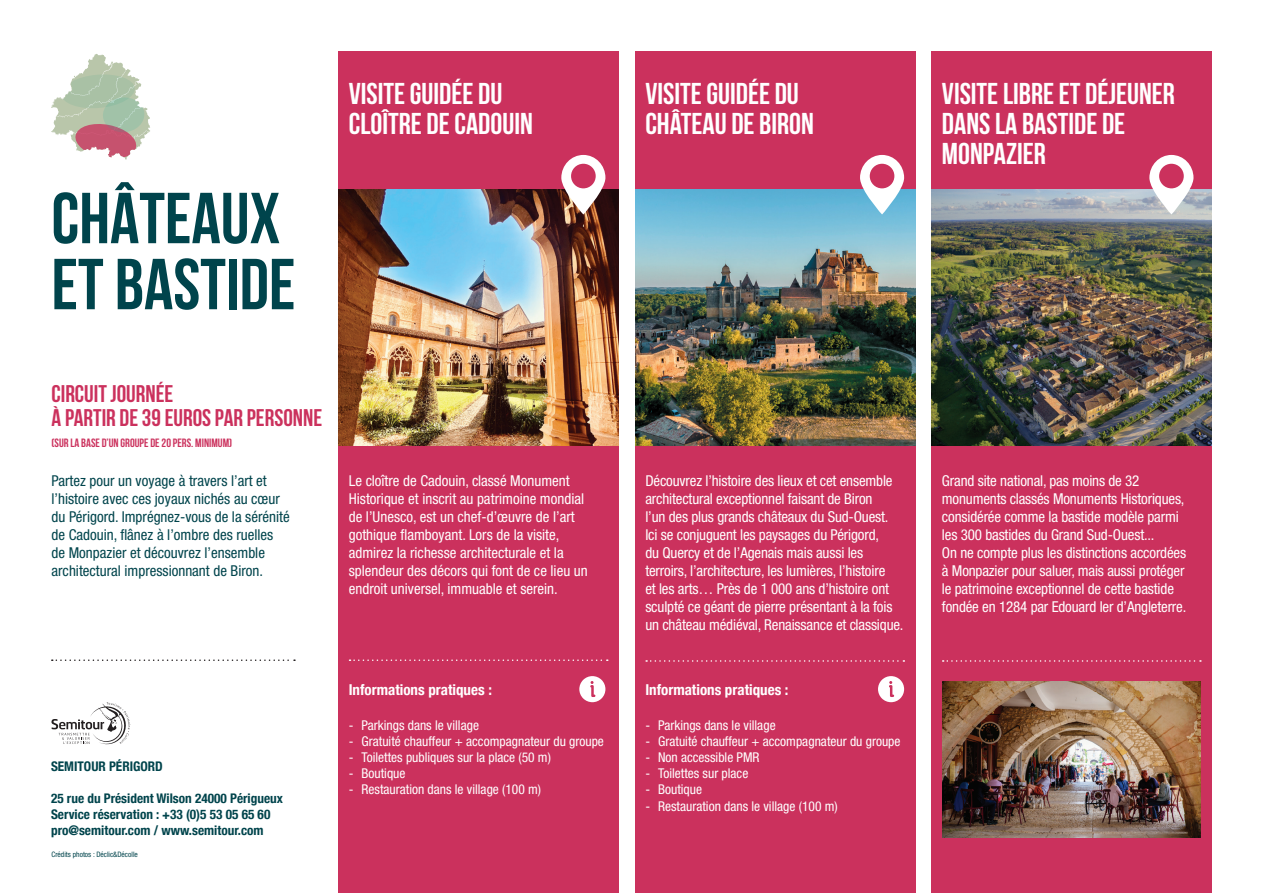
<style>
.page{position:relative;width:1263px;height:893px;background:#fff}
.page>*{position:absolute;margin:0;border:0;box-sizing:border-box;transform-origin:0 0}
.t1{font:700 72px/66px "Bebas Neue";color:#00444c}
.t2{font:700 30px/30px "Bebas Neue";color:#fff}
.t3{font:700 24px/24px "Bebas Neue";color:#cb315d}
.t4{font:condensed 15px/18px "Helvetica Neue LT Std";letter-spacing:-.01em;color:#fff}
.t5{font:condensed 15px/18px "Helvetica Neue LT Std";color:#00444c}
.t6{font:700 condensed 15px "Helvetica Neue";color:#fff}
.t7{font:condensed 13.5px "Helvetica Neue LT Std";color:#fff}
.t8{font:700 condensed 13.35px/15.9px "Helvetica Neue";color:#00444c}
.t9{font:700 12px "Bebas Neue";color:#cb315d}
.t10{font:condensed 7.5px "Helvetica Neue LT Std";color:#00444c}
</style>
<div class="page">
<div style="left:932px;top:51px;width:280px;height:842px;background:#cb315d"></div>
<img style="left:932px;top:189px;width:280px;height:257px">
<div style="left:338px;top:51px;width:281px;height:842px;background:#cb315d"></div>
<svg style="left:52px;top:659px;width:243px;height:2px"></svg>
<svg style="left:349px;top:659px;width:259px;height:2px"></svg>
<svg style="left:943px;top:660px;width:258px;height:2px"></svg>
<img style="left:338px;top:189px;width:281px;height:257px">
<div style="left:635px;top:51px;width:280px;height:842px;background:#cb315d"></div>
<img style="left:635px;top:189px;width:280px;height:257px">
<svg style="left:646px;top:660px;width:258px;height:2px"></svg>
<svg style="left:1149px;top:155px;width:44px;height:59px"></svg>
<svg style="left:561px;top:155px;width:44px;height:59px"></svg>
<svg style="left:579px;top:676px;width:26px;height:26px"></svg>
<svg style="left:860px;top:155px;width:44px;height:59px"></svg>
<svg style="left:878px;top:676px;width:26px;height:26px"></svg>
<svg style="left:52px;top:702px;width:78px;height:43px"></svg>
<svg style="left:51px;top:54px;width:99px;height:105px"></svg>
<img style="left:943px;top:681px;width:258px;height:157px">
<h1 class="t1" style="left:52px;top:184px;width:245px">CHÂTEAUX<br>ET BASTIDE</h1>
<h2 class="t2" style="left:349px;top:78px;width:186px">VISITE GUIDÉE DU<br>CLOÎTRE DE CADOUIN</h2>
<h2 class="t2" style="left:942px;top:78px;width:235px">VISITE LIBRE ET DÉJEUNER<br>DANS LA BASTIDE DE<br>MONPAZIER</h2>
<h2 class="t2" style="left:645px;top:78px;width:170px">VISITE GUIDÉE DU<br>CHÂTEAU DE BIRON</h2>
<h3 class="t3" style="left:52px;top:381px;width:272px">CIRCUIT JOURNÉE<br>À PARTIR DE 39 EUROS PAR PERSONNE</h3>
<p class="t9" style="left:52px;top:436px;width:182px">(SUR LA BASE D’UN GROUPE DE 20 PERS. MINIMUM)</p>
<p class="t5" style="left:52px;top:472px;width:240px">Partez pour un voyage à travers l’art et l’histoire avec ces joyaux nichés au cœur du Périgord. Imprégnez-vous de la sérénité de Cadouin, flânez à l’ombre des ruelles de Monpazier et découvrez l’ensemble architectural impressionnant de Biron.</p>
<p class="t4" style="left:349px;top:472px;width:241px">Le cloître de Cadouin, classé Monument Historique et inscrit au patrimoine mondial de l’Unesco, est un chef-d’œuvre de l’art gothique flamboyant. Lors de la visite, admirez la richesse architecturale et la splendeur des décors qui font de ce lieu un endroit universel, immuable et serein.</p>
<p class="t8" style="left:51px;top:758px;width:113px">SEMITOUR PÉRIGORD</p>
<p class="t8" style="left:51px;top:789px;width:233px">25 rue du Président Wilson 24000 Périgueux<br>Service réservation : +33 (0)5 53 05 65 60 pro@semitour.com / www.semitour.com</p>
<p class="t10" style="left:52px;top:849px;width:88px">Crédits photos : Déclic&amp;Décolle</p>
<p class="t6" style="left:349px;top:678px;width:145px">Informations pratiques :</p>
<p class="t7" style="left:349px;top:717px;width:132px">- Parkings dans le village</p>
<p class="t7" style="left:349px;top:733px;width:257px">- Gratuité chauffeur + accompagnateur du groupe</p>
<p class="t7" style="left:349px;top:749px;width:204px">- Toilettes publiques sur la place (50 m)</p>
<p class="t7" style="left:349px;top:766px;width:58px">- Boutique</p>
<p class="t7" style="left:349px;top:782px;width:194px">- Restauration dans le village (100 m)</p>
<p class="t4" style="left:645px;top:472px;width:260px">Découvrez l’histoire des lieux et cet ensemble architectural exceptionnel faisant de Biron<br>l’un des plus grands châteaux du Sud-Ouest.<br>Ici se conjuguent les paysages du Périgord,<br>du Quercy et de l’Agenais mais aussi les terroirs, l’architecture, les lumières, l’histoire<br>et les arts… Près de 1 000 ans d’histoire ont sculpté ce géant de pierre présentant à la fois un château médiéval, Renaissance et classique.</p>
<p class="t6" style="left:645px;top:678px;width:145px">Informations pratiques :</p>
<p class="t7" style="left:645px;top:717px;width:132px">- Parkings dans le village</p>
<p class="t7" style="left:645px;top:733px;width:257px">- Gratuité chauffeur + accompagnateur du groupe</p>
<p class="t7" style="left:645px;top:749px;width:116px">- Non accessible PMR</p>
<p class="t7" style="left:645px;top:766px;width:104px">- Toilettes sur place</p>
<p class="t7" style="left:645px;top:782px;width:58px">- Boutique</p>
<p class="t7" style="left:645px;top:798px;width:194px">- Restauration dans le village (100 m)</p>
<p class="t4" style="left:942px;top:472px;width:246px">Grand site national, pas moins de 32 monuments classés Monuments Historiques, considérée comme la bastide modèle parmi les 300 bastides du Grand Sud-Ouest...<br>On ne compte plus les distinctions accordées à Monpazier pour saluer, mais aussi protéger le patrimoine exceptionnel de cette bastide fondée en 1284 par Edouard Ier d’Angleterre.</p>
</div>
